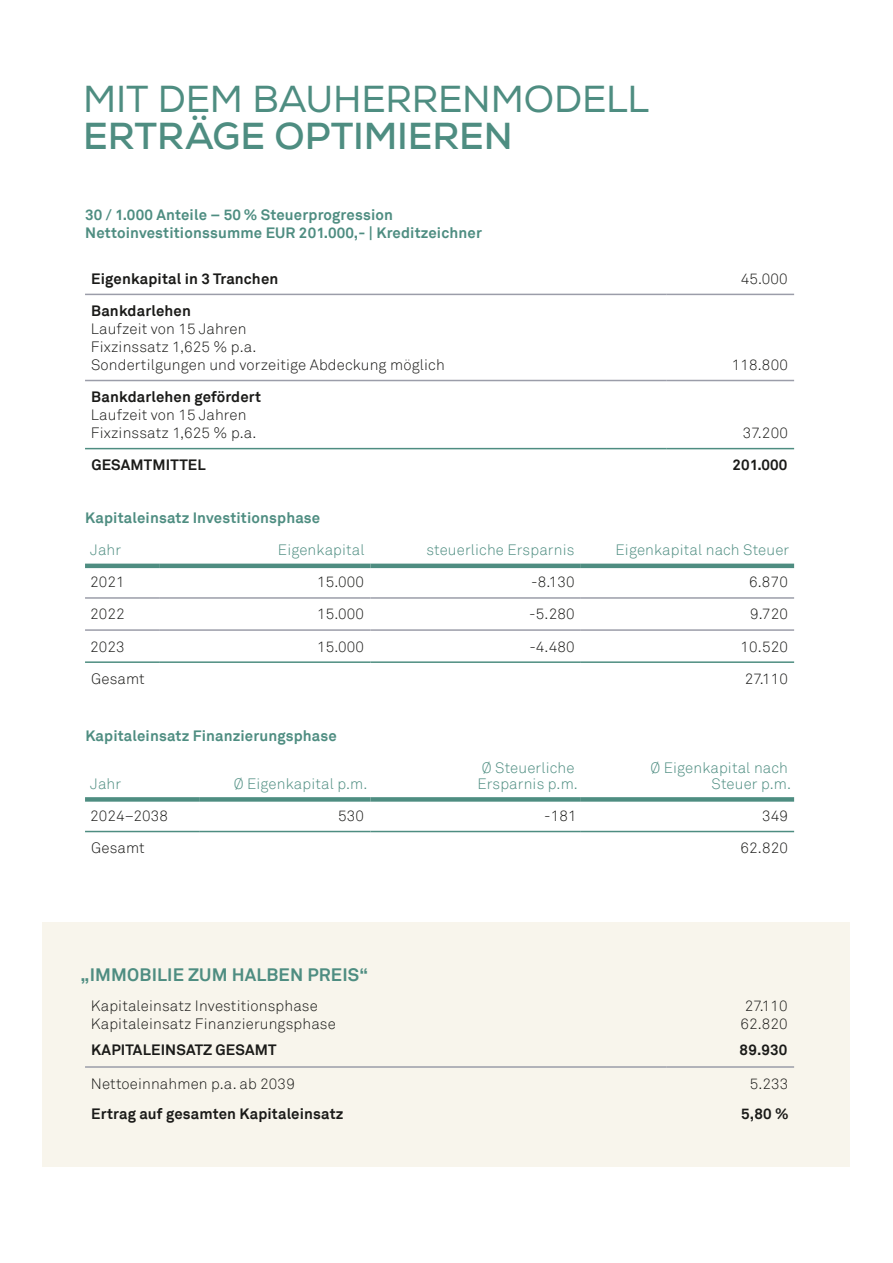
<style>
.page{position:relative;width:893px;height:1263px;background:#fff}
.page>*{position:absolute;margin:0;border:0;box-sizing:border-box;transform-origin:0 0}
.t1{font:37.5px "Nexa";letter-spacing:-.01em;color:#4e8d81}
.t2{font:700 37.5px "Nexa";letter-spacing:-.005em;color:#4e8d81}
.t3{font:700 18px "Akkurat";letter-spacing:.01em;color:#4e8d81}
.t4{font:300 15px/18px "Akkurat";letter-spacing:.01em;color:#1a1a18}
.t5{font:700 15px/18px "Akkurat";letter-spacing:.01em;color:#4e8d81}
.t6{font:700 15px "Akkurat";letter-spacing:.01em;color:#1a1a18}
.t7{font:300 15px/15.8px "Akkurat";letter-spacing:.01em;color:#4e8d81}
</style>
<div class="page">
<hr style="left:85px;top:294px;width:581px;height:1px;background:#9b9da9">
<hr style="left:666px;top:294px;width:128px;height:1px;background:#9b9da9">
<hr style="left:85px;top:380px;width:581px;height:1px;background:#9b9da9">
<hr style="left:666px;top:380px;width:128px;height:1px;background:#9b9da9">
<hr style="left:85px;top:448px;width:581px;height:1px;background:#4e8d81">
<hr style="left:666px;top:448px;width:128px;height:1px;background:#4e8d81">
<hr style="left:85px;top:597px;width:75px;height:2px;background:#9b9da9">
<hr style="left:160px;top:597px;width:210px;height:2px;background:#9b9da9">
<hr style="left:370px;top:597px;width:211px;height:2px;background:#9b9da9">
<hr style="left:581px;top:597px;width:213px;height:2px;background:#9b9da9">
<hr style="left:85px;top:629px;width:75px;height:2px;background:#9b9da9">
<hr style="left:85px;top:564px;width:75px;height:4px;background:#4e8d81">
<hr style="left:160px;top:564px;width:210px;height:4px;background:#4e8d81">
<hr style="left:370px;top:564px;width:211px;height:4px;background:#4e8d81">
<hr style="left:581px;top:564px;width:213px;height:4px;background:#4e8d81">
<hr style="left:160px;top:629px;width:210px;height:2px;background:#9b9da9">
<hr style="left:370px;top:629px;width:211px;height:2px;background:#9b9da9">
<hr style="left:581px;top:629px;width:213px;height:2px;background:#9b9da9">
<hr style="left:85px;top:661px;width:75px;height:2px;background:#4e8d81">
<hr style="left:160px;top:661px;width:210px;height:2px;background:#4e8d81">
<hr style="left:370px;top:661px;width:211px;height:2px;background:#4e8d81">
<hr style="left:581px;top:661px;width:213px;height:2px;background:#4e8d81">
<hr style="left:85px;top:831px;width:115px;height:1px;background:#4e8d81">
<div style="left:85px;top:797px;width:115px;height:5px;background:#4e8d81"></div>
<div style="left:200px;top:797px;width:170px;height:5px;background:#4e8d81"></div>
<div style="left:370px;top:797px;width:211px;height:5px;background:#4e8d81"></div>
<div style="left:581px;top:797px;width:213px;height:5px;background:#4e8d81"></div>
<hr style="left:200px;top:831px;width:170px;height:1px;background:#4e8d81">
<hr style="left:370px;top:831px;width:211px;height:1px;background:#4e8d81">
<hr style="left:581px;top:831px;width:213px;height:1px;background:#4e8d81">
<div style="left:43px;top:922px;width:807px;height:245px;background:#f8f5ec"></div>
<hr style="left:85px;top:1066px;width:581px;height:2px;background:#9b9da9">
<hr style="left:666px;top:1066px;width:128px;height:2px;background:#9b9da9">
<h1 class="t1" style="left:83px;top:77px;width:568px">MIT DEM BAUHERRENMODELL</h1>
<h1 class="t2" style="left:83px;top:112px;width:431px">ERTRÄGE OPTIMIEREN</h1>
<p class="t5" style="left:85px;top:206px;width:398px">30 / 1.000 Anteile – 50 % Steuerprogression<br>Nettoinvestitionssumme EUR 201.000,- | Kreditzeichner</p>
<p class="t6" style="left:91px;top:269px;width:189px">Eigenkapital in 3 Tranchen</p>
<p class="t4" style="left:741px;top:270px;width:49px">45.000</p>
<p class="t6" style="left:91px;top:301px;width:101px">Bankdarlehen</p>
<p class="t4" style="left:91px;top:320px;width:355px">Laufzeit von 15 Jahren<br>Fixzinssatz 1,625 % p.a.<br>Sondertilgungen und vorzeitige Abdeckung möglich</p>
<p class="t4" style="left:732px;top:356px;width:57px">118.800</p>
<p class="t6" style="left:91px;top:387px;width:171px">Bankdarlehen gefördert</p>
<p class="t4" style="left:91px;top:406px;width:167px">Laufzeit von 15 Jahren<br>Fixzinssatz 1,625 % p.a.</p>
<p class="t4" style="left:743px;top:424px;width:46px">37.200</p>
<p class="t6" style="left:91px;top:455px;width:116px">GESAMTMITTEL</p>
<p class="t6" style="left:732px;top:455px;width:57px">201.000</p>
<p class="t5" style="left:85px;top:509px;width:236px">Kapitaleinsatz Investitionsphase</p>
<p class="t7" style="left:90px;top:542px;width:32px">Jahr</p>
<p class="t7" style="left:278px;top:542px;width:88px">Eigenkapital</p>
<p class="t7" style="left:426px;top:542px;width:150px">steuerliche Ersparnis</p>
<p class="t7" style="left:616px;top:542px;width:175px">Eigenkapital nach Steuer</p>
<p class="t4" style="left:90px;top:573px;width:36px">2021</p>
<p class="t4" style="left:317px;top:573px;width:49px">15.000</p>
<p class="t4" style="left:531px;top:573px;width:45px">-8.130</p>
<p class="t4" style="left:749px;top:573px;width:40px">6.870</p>
<p class="t4" style="left:90px;top:605px;width:36px">2022</p>
<p class="t4" style="left:317px;top:605px;width:49px">15.000</p>
<p class="t4" style="left:529px;top:605px;width:47px">-5.280</p>
<p class="t4" style="left:750px;top:605px;width:39px">9.720</p>
<p class="t4" style="left:90px;top:638px;width:36px">2023</p>
<p class="t4" style="left:317px;top:638px;width:49px">15.000</p>
<p class="t4" style="left:529px;top:638px;width:47px">-4.480</p>
<p class="t4" style="left:740px;top:638px;width:49px">10.520</p>
<p class="t4" style="left:91px;top:670px;width:55px">Gesamt</p>
<p class="t4" style="left:745px;top:670px;width:45px">27.110</p>
<p class="t5" style="left:85px;top:727px;width:253px">Kapitaleinsatz Finanzierungsphase</p>
<p class="t7" style="left:90px;top:776px;width:32px">Jahr</p>
<p class="t7" style="left:234px;top:776px;width:135px">Ø Eigenkapital p.m.</p>
<p class="t7" style="left:477px;top:760px;width:102px">Ø Steuerliche<br>Ersparnis p.m.</p>
<p class="t7" style="left:650px;top:760px;width:142px;text-align:right">Ø Eigenkapital nach<br>Steuer p.m.</p>
<p class="t4" style="left:90px;top:807px;width:79px">2024–2038</p>
<p class="t4" style="left:338px;top:807px;width:27px">530</p>
<p class="t4" style="left:544px;top:807px;width:34px">-181</p>
<p class="t4" style="left:762px;top:807px;width:27px">349</p>
<p class="t4" style="left:91px;top:839px;width:55px">Gesamt</p>
<p class="t4" style="left:740px;top:839px;width:49px">62.820</p>
<p class="t3" style="left:81px;top:963px;width:289px">„IMMOBILIE ZUM HALBEN PREIS“</p>
<p class="t4" style="left:91px;top:997px;width:246px">Kapitaleinsatz Investitionsphase<br>Kapitaleinsatz Finanzierungsphase</p>
<p class="t4" style="left:740px;top:997px;width:49px">27.110<br>62.820</p>
<p class="t6" style="left:91px;top:1041px;width:187px">KAPITALEINSATZ GESAMT</p>
<p class="t6" style="left:740px;top:1041px;width:49px">89.930</p>
<p class="t4" style="left:91px;top:1075px;width:205px">Nettoeinnahmen p.a. ab 2039</p>
<p class="t4" style="left:750px;top:1075px;width:40px">5.233</p>
<p class="t6" style="left:91px;top:1104px;width:254px">Ertrag auf gesamten Kapitaleinsatz</p>
<p class="t6" style="left:741px;top:1104px;width:49px">5,80 %</p>
</div>
